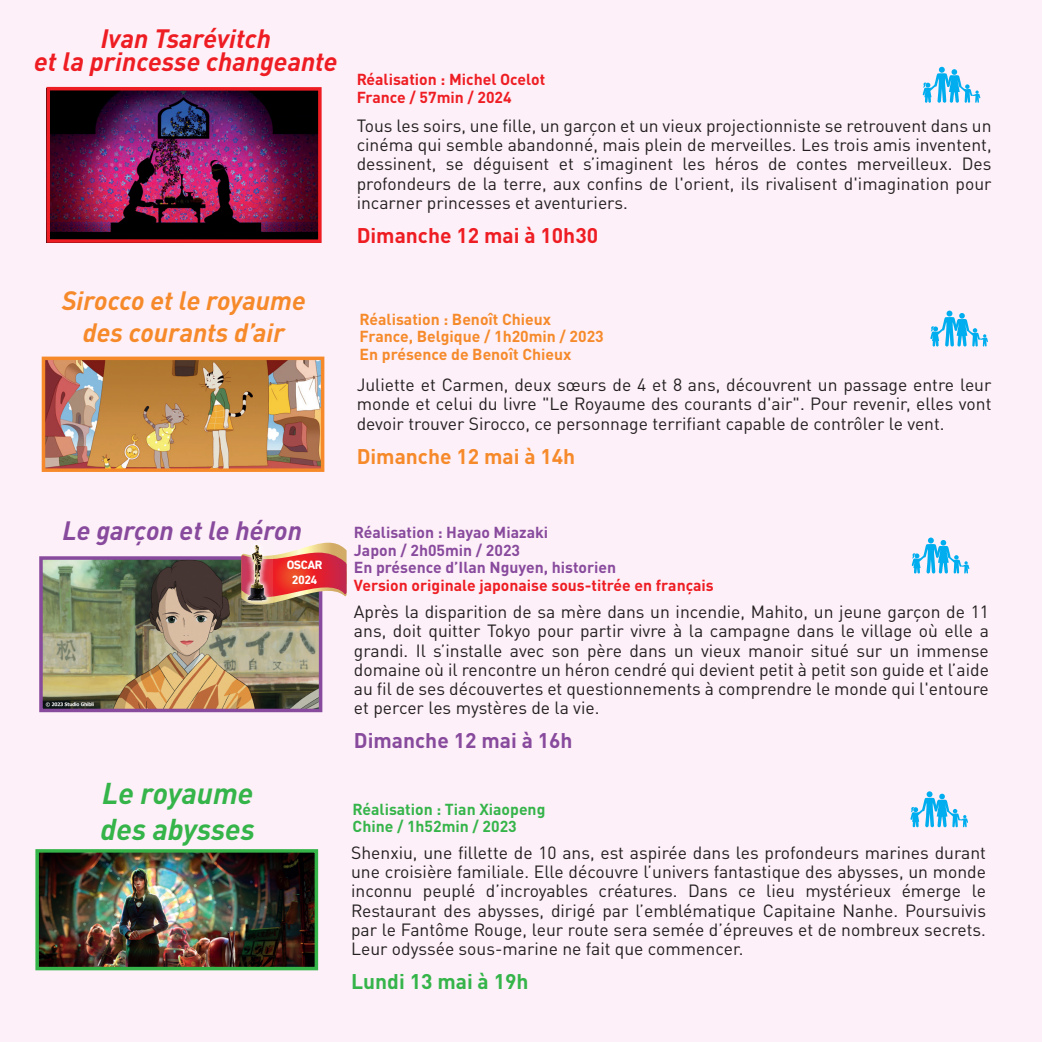
<style>
.page{position:relative;width:1042px;height:1042px;background:#fdf0f8}
.page>*{position:absolute;margin:0;border:0;box-sizing:border-box;transform-origin:0 0}
.t1{font:italic 700 29.75px/35.7px "DIN Pro";color:#35b44a}
.t2{font:italic 700 26.25px/22.8px "DIN Pro";color:#ee1d23;text-align:center}
.t3{font:italic 700 26.25px/31.5px "DIN Pro";color:#f68a2b;text-align:center}
.t4{font:italic 700 26.25px "DIN Pro";color:#884a9d}
.t5{font:700 21px "DIN Pro";color:#ee1d23}
.t6{font:700 21px "DIN Pro";color:#f68a2b}
.t7{font:700 21px "DIN Pro";color:#884a9d}
.t8{font:700 21px "DIN Pro";color:#35b44a}
.t9{font:17.5px/19.2px "DIN Pro";color:#231f20;text-align:justify}
.t10{font:700 15.75px/17.5px "DIN Pro";color:#ee1d23}
.t11{font:700 15.75px/17.5px "DIN Pro";color:#f68a2b}
.t12{font:700 15.75px/17.5px "DIN Pro";color:#884a9d}
.t13{font:700 15.75px/17.5px "DIN Pro";color:#35b44a}
.t14{font:700 12.25px/14.7px "DIN Next LT Pro";letter-spacing:-.04em;color:#fff;text-align:center}
</style>
<div class="page">
<svg style="left:922px;top:67px;width:58px;height:36px"></svg>
<svg style="left:911px;top:537px;width:58px;height:36px"></svg>
<svg style="left:910px;top:791px;width:58px;height:36px"></svg>
<svg style="left:930px;top:311px;width:58px;height:36px"></svg>
<img style="left:51px;top:92px;width:266px;height:146px">
<div style="left:46px;top:87px;width:276px;height:156px;border:4px solid #ee1d23"></div>
<img style="left:47px;top:361px;width:272px;height:106px">
<div style="left:42px;top:356px;width:282px;height:116px;border:4px solid #f68a2b"></div>
<img style="left:44px;top:561px;width:273px;height:146px">
<div style="left:39px;top:556px;width:283px;height:156px;border:4px solid #884a9d"></div>
<svg style="left:241px;top:543px;width:106px;height:66px;background:#d46e63"></svg>
<svg style="left:242px;top:543px;width:30px;height:61px"></svg>
<img style="left:244px;top:543px;width:26px;height:61px">
<img style="left:40px;top:854px;width:273px;height:111px">
<div style="left:35px;top:849px;width:283px;height:121px;border:4px solid #35b44a"></div>
<h2 class="t2" style="left:34px;top:25px;width:305px">Ivan Tsarévitch<br>et la princesse changeante</h2>
<h2 class="t3" style="left:62px;top:282px;width:245px">Sirocco et le royaume des courants d’air</h2>
<p class="t10" style="left:357px;top:69px;width:190px">Réalisation : Michel Ocelot<br>France / 57min / 2024</p>
<p class="t9" style="left:357px;top:114px;width:636px">Tous les soirs, une fille, un garçon et un vieux projectionniste se retrouvent dans un cinéma qui semble abandonné, mais plein de merveilles. Les trois amis inventent, dessinent, se déguisent et s’imaginent les héros de contes merveilleux. Des profondeurs de la terre, aux confins de l'orient, ils rivalisent d'imagination pour incarner princesses et aventuriers.</p>
<p class="t5" style="left:357px;top:218px;width:243px">Dimanche 12 mai à 10h30</p>
<p class="t11" style="left:360px;top:308px;width:246px">Réalisation : Benoît Chieux<br>France, Belgique / 1h20min / 2023<br>En présence de Benoît Chieux</p>
<p class="t9" style="left:357px;top:373px;width:636px">Juliette et Carmen, deux sœurs de 4 et 8 ans, découvrent un passage entre leur monde et celui du livre "Le Royaume des courants d'air". Pour revenir, elles vont devoir trouver Sirocco, ce personnage terrifiant capable de contrôler le vent.</p>
<p class="t6" style="left:357px;top:438px;width:220px">Dimanche 12 mai à 14h</p>
<h2 class="t4" style="left:63px;top:509px;width:241px">Le garçon et le héron</h2>
<p class="t14" style="left:287px;top:558px;width:37px">OSCAR<br>2024</p>
<h1 class="t1" style="left:101px;top:772px;width:156px">Le royaume des abysses</h1>
<p class="t12" style="left:354px;top:522px;width:264px">Réalisation : Hayao Miazaki<br>Japon / 2h05min / 2023<br>En présence d’Ilan Nguyen, historien</p>
<p class="t10" style="left:354px;top:574px;width:361px">Version originale japonaise sous-titrée en français</p>
<p class="t9" style="left:354px;top:600px;width:636px">Après la disparition de sa mère dans un incendie, Mahito, un jeune garçon de 11 ans, doit quitter Tokyo pour partir vivre à la campagne dans le village où elle a grandi. Il s’installe avec son père dans un vieux manoir situé sur un immense domaine où il rencontre un héron cendré qui devient petit à petit son guide et l’aide au fil de ses découvertes et questionnements à comprendre le monde qui l'entoure et percer les mystères de la vie.</p>
<p class="t7" style="left:354px;top:723px;width:220px">Dimanche 12 mai à 16h</p>
<p class="t13" style="left:353px;top:798px;width:194px">Réalisation : Tian Xiaopeng<br>Chine / 1h52min / 2023</p>
<p class="t9" style="left:351px;top:841px;width:636px">Shenxiu, une fillette de 10 ans, est aspirée dans les profondeurs marines durant une croisière familiale. Elle découvre l’univers fantastique des abysses, un monde inconnu peuplé d’incroyables créatures. Dans ce lieu mystérieux émerge le Restaurant des abysses, dirigé par l’emblématique Capitaine Nanhe. Poursuivis par le Fantôme Rouge, leur route sera semée d’épreuves et de nombreux secrets.<br>Leur odyssée sous-marine ne fait que commencer.</p>
<p class="t8" style="left:351px;top:964px;width:179px">Lundi 13 mai à 19h</p>
</div>
